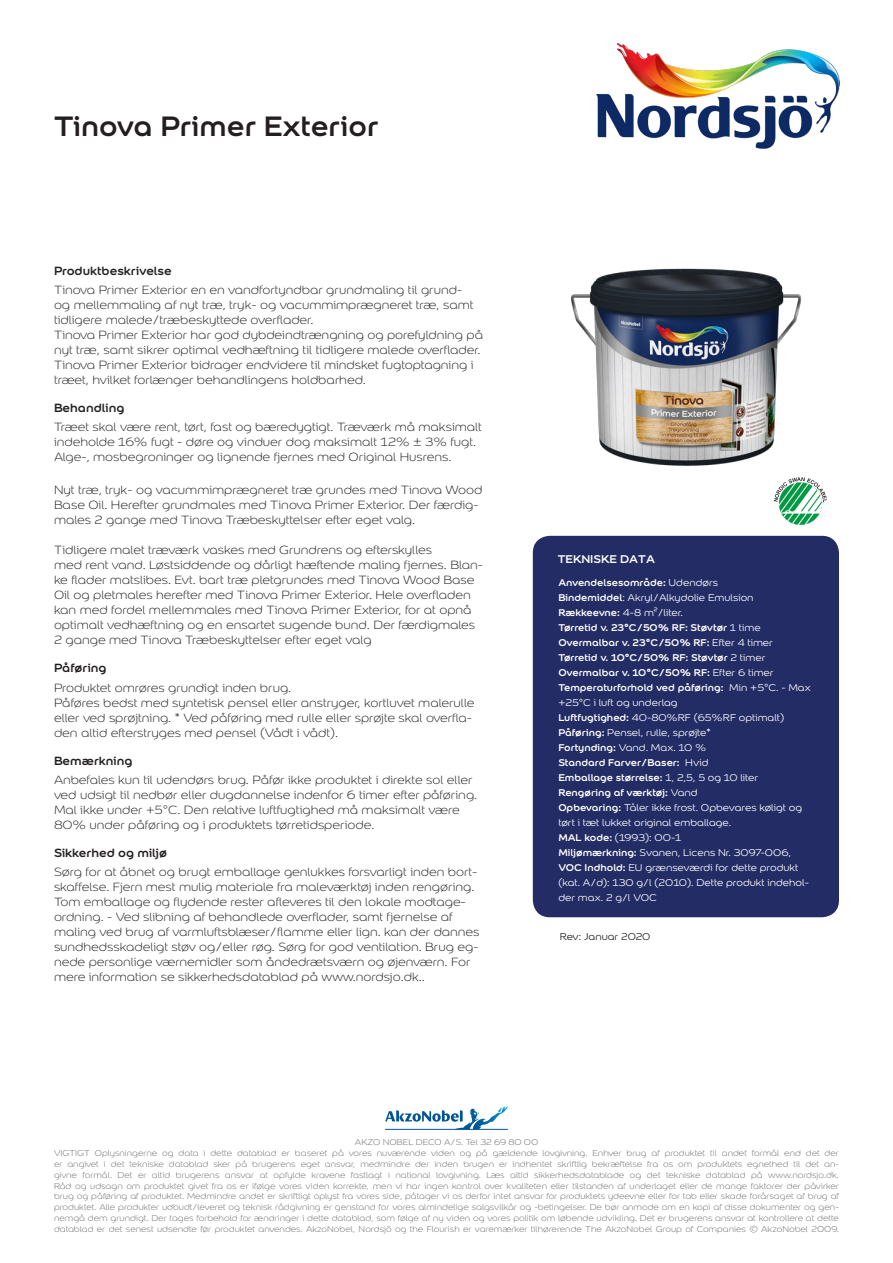
<style>
.page{position:relative;width:893px;height:1263px;background:#fff}
.page>*{position:absolute;margin:0;border:0;box-sizing:border-box;transform-origin:0 0}
.ProduktNavn{font:700 30px "Colour Sans";color:#231f20}
.Brødtekst{font:300 12.75px/15px "Colour Sans";color:#231f20}
.Overskrift_Brødtekst{font:700 12.75px "Colour Sans";color:#231f20}
.Tabeloverskrift{font:700 12px "Colour Sans";color:#fff}
.Datatekst{font:10.5px/15px "Colour Sans";color:#fff}
.Datatekst-2{font:700 10.5px/15px "Colour Sans";color:#fff}
.Datatekst-3{font:10.5px "Colour Sans";color:#231f20}
.t1{font:300 9px/10.8px "Colour Sans";color:#6c6d70;text-align:center}
.s1{font-weight:400}
.s2{font-weight:700}
</style>
<div class="page">
<img style="left:774px;top:478px;width:53px;height:46px">
<div style="left:533px;top:536px;width:306px;height:381px;background:#232c65;border-radius:17px"></div>
<img style="left:571px;top:268px;width:237px;height:214px">
<img style="left:596px;top:43px;width:243px;height:106px">
<svg style="left:385px;top:1106px;width:123px;height:23px"></svg>
<hr style="left:385px;top:1129px;width:123px;height:1px;background:#005595">
<p class="ProduktNavn" style="left:54px;top:102px;width:326px">Tinova Primer Exterior</p>
<p class="Overskrift_Brødtekst" style="left:54px;top:260px;width:119px">Produktbeskrivelse</p>
<p class="Brødtekst" style="left:54px;top:282px;width:421px">Tinova Primer Exterior en en vandfortyndbar grundmaling til grund&shy;og mellemmaling af nyt træ, tryk- og vacummimprægneret træ, samt tidligere malede/træbeskyttede overflader.</p>
<p class="Brødtekst" style="left:54px;top:327px;width:431px">Tinova Primer Exterior har god dybdeindtrængning og porefyldning på nyt træ, samt sikrer optimal vedhæftning til tidligere malede overflader.</p>
<p class="Brødtekst" style="left:54px;top:357px;width:421px">Tinova Primer Exterior bidrager endvidere til mindsket fugtoptagning i træet, hvilket forlænger behandlingens holdbarhed.</p>
<p class="Overskrift_Brødtekst" style="left:54px;top:397px;width:72px">Behandling</p>
<p class="Brødtekst" style="left:54px;top:419px;width:429px">Træet skal være rent, tørt, fast og bæredygtigt. Træværk må maksimalt indeholde 16% fugt - døre og vinduer dog maksimalt 12% ± 3% fugt.<br>Alge-, mosbegroninger og lignende fjernes med Original Husrens.</p>
<p class="Brødtekst" style="left:54px;top:482px;width:430px">Nyt træ, tryk- og vacummimprægneret træ grundes med Tinova Wood<br>Base Oil. Herefter grundmales med Tinova Primer Exterior. Der færdig&shy;males 2 gange med Tinova Træbeskyttelser efter eget valg.</p>
<p class="Brødtekst" style="left:54px;top:542px;width:380px">Tidligere malet træværk vaskes med Grundrens og efterskylles</p>
<p class="Brødtekst" style="left:54px;top:557px;width:430px">med rent vand. Løstsiddende og dårligt hæftende maling fjernes. Blan&shy;ke flader matslibes. Evt. bart træ pletgrundes med Tinova Wood Base Oil og pletmales herefter med Tinova Primer Exterior. Hele overfladen kan med fordel mellemmales med Tinova Primer Exterior, for at opnå optimalt vedhæftning og en ensartet sugende bund. Der færdigmales 2 gange med Tinova Træbeskyttelser efter eget valg</p>
<p class="Overskrift_Brødtekst" style="left:54px;top:658px;width:54px">Påføring</p>
<p class="Brødtekst" style="left:54px;top:679px;width:239px">Produktet omrøres grundigt inden brug.</p>
<p class="Brødtekst" style="left:54px;top:694px;width:422px">Påføres bedst med syntetisk pensel eller anstryger, kortluvet malerulle eller ved sprøjtning. * Ved påføring med rulle eller sprøjte skal overfla&shy;den altid efterstryges med pensel (Vådt i vådt).</p>
<p class="Overskrift_Brødtekst" style="left:54px;top:750px;width:80px">Bemærkning</p>
<p class="Brødtekst" style="left:54px;top:772px;width:425px">Anbefales kun til udendørs brug. Påfør ikke produktet i direkte sol eller ved udsigt til nedbør eller dugdannelse indenfor 6 timer efter påføring.<br>Mal ikke under +5°C. Den relative luftfugtighed må maksimalt være 80% under påføring og i produktets tørretidsperiode.</p>
<p class="Overskrift_Brødtekst" style="left:54px;top:842px;width:115px">Sikkerhed og miljø</p>
<p class="Brødtekst" style="left:54px;top:864px;width:427px">Sørg for at åbnet og brugt emballage genlukkes forsvarligt inden bort&shy;skaffelse. Fjern mest mulig materiale fra maleværktøj inden rengøring.<br>Tom emballage og flydende rester afleveres til den lokale modtage&shy;ordning. - Ved slibning af behandlede overflader, samt fjernelse af maling ved brug af varmluftsblæser/flamme eller lign. kan der dannes sundhedsskadeligt støv og/eller røg. Sørg for god ventilation. Brug eg&shy;nede personlige værnemidler som åndedrætsværn og øjenværn. For mere information se sikkerhedsdatablad på www.nordsjo.dk..</p>
<p class="Tabeloverskrift" style="left:558px;top:549px;width:99px">TEKNISKE DATA</p>
<p class="Datatekst-2" style="left:558px;top:574px;width:161px">Anvendelsesområde: <span class="s1">Udendørs</span></p>
<p class="Datatekst" style="left:558px;top:590px;width:197px"><span class="s2">Bindemiddel</span>: Akryl/Alkydolie Emulsion</p>
<p class="Datatekst" style="left:558px;top:605px;width:126px"><span class="s2">Rækkeevne:</span> 4-8 m²/liter.</p>
<p class="Datatekst-2" style="left:558px;top:619px;width:216px">Tørretid v. 23°C/50% RF: Støvtør <span class="s1">1 time<br></span>Overmalbar v. 23°C/50% RF: <span class="s1">Efter 4 timer<br></span>Tørretid v. 10°C/50% RF: Støvtør <span class="s1">2 timer</span></p>
<p class="Datatekst-2" style="left:558px;top:664px;width:217px">Overmalbar v. 10°C/50% RF: <span class="s1">Efter 6 timer</span></p>
<p class="Datatekst" style="left:558px;top:680px;width:254px"><span class="s2">Temperaturforhold ved påføring:</span> Min +5°C. - Max +25°C i luft og underlag</p>
<p class="Datatekst" style="left:558px;top:710px;width:227px"><span class="s2">Luftfugtighed:</span> 40-80%RF (65%RF optimalt)<br><span class="s2">Påføring:</span> Pensel, rulle, sprøjte*</p>
<p class="Datatekst" style="left:558px;top:740px;width:149px"><span class="s2">Fortynding:</span> Vand. Max. 10 %</p>
<p class="Datatekst-2" style="left:558px;top:754px;width:152px">Standard Farver/Baser: <span class="s1">Hvid</span></p>
<p class="Datatekst-2" style="left:558px;top:769px;width:201px">Emballage størrelse: <span class="s1">1, 2,5, 5 og 10 liter</span></p>
<p class="Datatekst" style="left:558px;top:785px;width:245px"><span class="s2">Rengøring af værktøj:</span> Vand<br><span class="s2">Opbevaring:</span> Tåler ikke frost. Opbevares køligt og tørt i tæt lukket original emballage.</p>
<p class="Datatekst" style="left:558px;top:830px;width:234px"><span class="s2">MAL kode:</span> (1993): 00-1<br><span class="s2">Miljømærkning:</span> Svanen, Licens Nr. 3097-006,</p>
<p class="Datatekst" style="left:558px;top:860px;width:252px"><span class="s2">VOC Indhold:</span> EU grænseværdi for dette produkt (kat. A/d): 130 g/l (2010). Dette produkt indehol&shy;der max. 2 g/l VOC</p>
<p class="Datatekst-3" style="left:560px;top:929px;width:92px">Rev: Januar 2020</p>
<p class="t1" style="left:54px;top:1136px;width:786px">AKZO NOBEL DECO A/S. Tel 32 69 80 00<br>VIGTIGT Oplysningerne og data i dette datablad er baseret på vores nuværende viden og på gældende lovgivning. Enhver brug af produktet til andet formål end det der er angivet i det tekniske datablad sker på brugerens eget ansvar, medmindre der inden brugen er indhentet skriftlig bekræftelse fra os om produktets egnethed til det an&shy;givne formål. Det er altid brugerens ansvar at opfylde kravene fastlagt i national lovgivning. Læs altid sikkerhedsdatablade og det tekniske datablad på www.nordsjo.dk.<br>Råd og udsagn om produktet givet fra os er ifølge vores viden korrekte, men vi har ingen kontrol over kvaliteten eller tilstanden af underlaget eller de mange faktorer der påvirker brug og påføring af produktet. Medmindre andet er skriftligt oplyst fra vores side, påtager vi os derfor intet ansvar for produktets ydeevne eller for tab eller skade forårsaget af brug af produktet. Alle produkter udbudt/leveret og teknisk rådgivning er genstand for vores almindelige salgsvilkår og -betingelser. De bør anmode om en kopi af disse dokumenter og gen&shy;nemgå dem grundigt. Der tages forbehold for ændringer i dette datablad, som følge af ny viden og vores politik om løbende udvikling. Det er brugerens ansvar at kontrollere at dette datablad er det senest udsendte før produktet anvendes. AkzoNobel, Nordsjö og the Flourish er varemærker tilhørerende The AkzoNobel Group of Companies © AkzoNobel 2009.</p>
</div>
